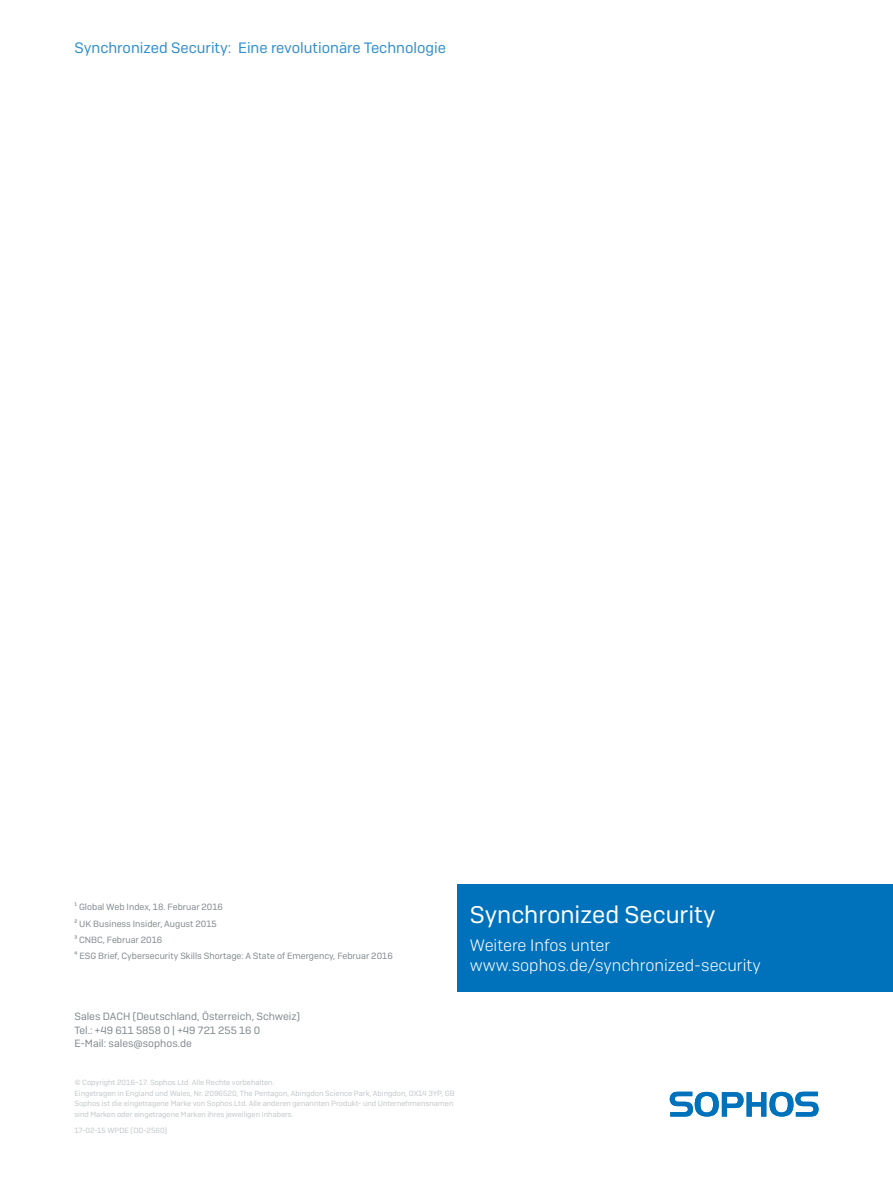
<style>
.page{position:relative;width:893px;height:1191px;background:#fff}
.page>*{position:absolute;margin:0;border:0;box-sizing:border-box;transform-origin:0 0}
.CTA_Heading{font:24px "Sophos Sans";color:#fff}
.CTA_Copy{font:300 16.5px/19.5px "Sophos Sans";color:#fff}
.Page_Header{font:15px "Sophos Sans";color:#308ecd}
.Sales_Address{font:10.5px "Sophos Sans";color:#81898e}
.Note{font:9px "Sophos Sans";color:#81898e}
.Copyright{font:7.5px/10.5px "Sophos Sans";color:#c2c6c9}
.Job_No__and_Version{font:7.5px "Sophos Sans";color:#c2c6c9}
</style>
<div class="page">
<div style="left:457px;top:884px;width:436px;height:107px;background:#0072bc"></div>
<svg style="left:670px;top:1091px;width:149px;height:25px"></svg>
<p class="Page_Header" style="left:74px;top:39px;width:373px">Synchronized Security: Eine revolutionäre Technologie</p>
<p class="Note" style="left:74px;top:901px;width:150px">¹ Global Web Index, 18. Februar 2016</p>
<p class="Note" style="left:74px;top:918px;width:144px">² UK Business Insider, August 2015</p>
<p class="Note" style="left:74px;top:934px;width:89px">³ CNBC, Februar 2016</p>
<p class="Note" style="left:74px;top:950px;width:320px">⁴ ESG Brief, Cybersecurity Skills Shortage: A State of Emergency, Februar 2016</p>
<p class="Sales_Address" style="left:74px;top:1010px;width:227px">Sales DACH (Deutschland, Österreich, Schweiz)</p>
<p class="Sales_Address" style="left:74px;top:1023px;width:187px">Tel.: +49 611 5858 0 | +49 721 255 16 0</p>
<p class="Sales_Address" style="left:74px;top:1037px;width:119px">E-Mail: sales@sophos.de</p>
<p class="Copyright" style="left:74px;top:1077px;width:202px">© Copyright 2016–17. Sophos Ltd. Alle Rechte vorbehalten.</p>
<p class="Copyright" style="left:74px;top:1087px;width:382px">Eingetragen in England und Wales, Nr. 2096520, The Pentagon, Abingdon Science Park, Abingdon, OX14 3YP, GB</p>
<p class="Copyright" style="left:74px;top:1098px;width:380px">Sophos ist die eingetragene Marke von Sophos Ltd. Alle anderen genannten Produkt- und Unternehmensnamen sind Marken oder eingetragene Marken ihres jeweiligen Inhabers.</p>
<p class="Job_No__and_Version" style="left:74px;top:1125px;width:94px">17-02-15 WPDE (DD-2560)</p>
<p class="CTA_Heading" style="left:470px;top:900px;width:247px">Synchronized Security</p>
<p class="CTA_Copy" style="left:470px;top:935px;width:292px">Weitere Infos unter www.sophos.de/synchronized-security</p>
</div>
